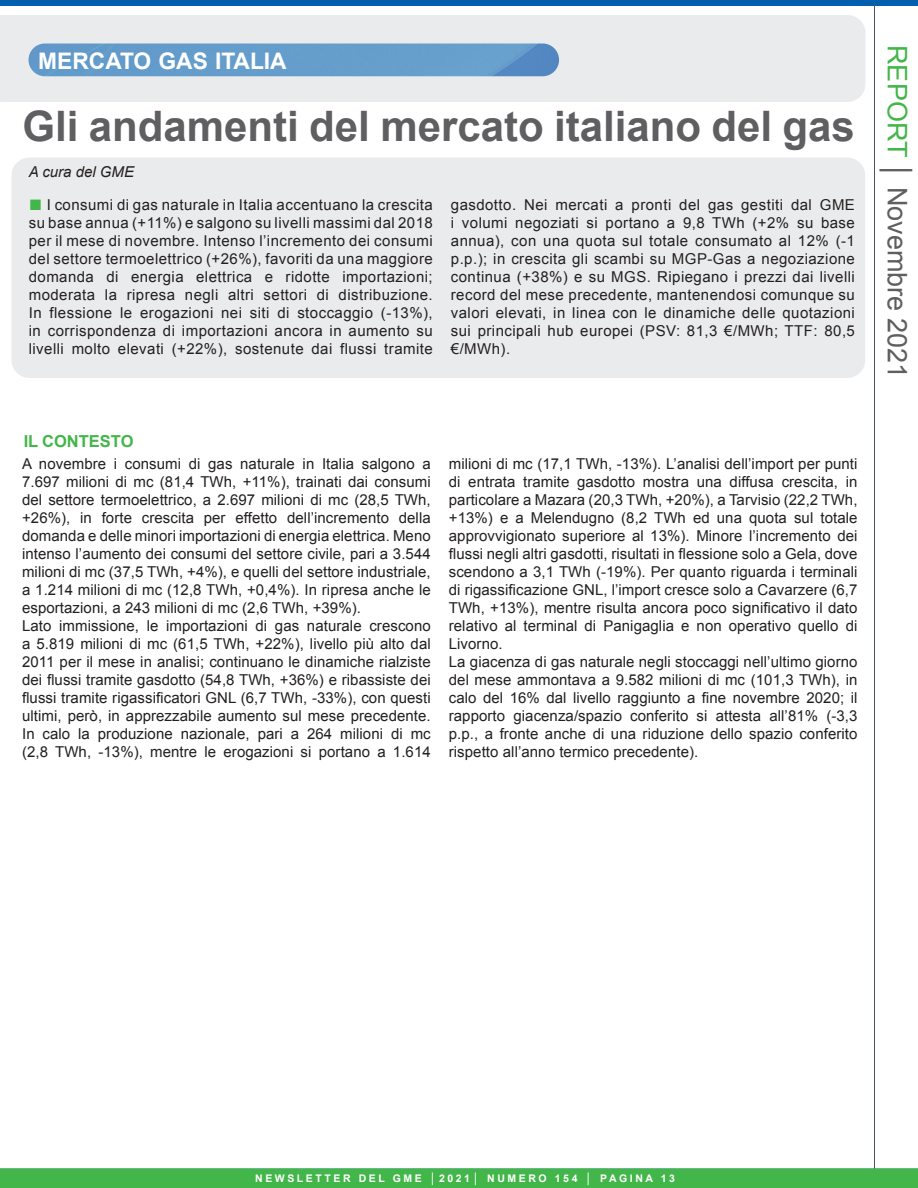
<style>
.page{position:relative;width:918px;height:1188px;background:#fff}
.page>*{position:absolute;margin:0;border:0;box-sizing:border-box;transform-origin:0 0}
.titolo_arancio_più_p{font:700 42px "Arial";color:#5f5f62}
.titolo_arancio_più_p-2{font:27px "Arial";color:#5f5f62}
.t1{font:22.8px "Arial Bold MT SC800";color:#fff}
.didascalia{font:700 16.5px "Arial";color:#42b649}
.t2{font:15px/18px "Arial";letter-spacing:.005em;color:#231f20;text-align:justify}
.t3{font:italic 15px "Arial";color:#231f20}
.t4{font:10.5px "Arial Bold MT SC800";letter-spacing:.245em;color:#fff}
.s1{font-family:"Arial Bold MT SC800";font-size:22.5px;color:#42b649}
.s2{color:#42b649}
</style>
<div class="page">
<div style="left:0;top:15px;width:865px;height:87px;background:#eaebec"></div>
<img style="left:28px;top:44px;width:531px;height:32px;border-radius:16px">
<div style="left:0;top:0;width:918px;height:6px;background:#015fae"></div>
<hr style="left:874px;top:3px;width:1px;height:1185px;background:#49565e">
<div style="left:0;top:1168px;width:918px;height:20px;background:#42b649"></div>
<div style="left:11px;top:158px;width:854px;height:220px;background:#eaebec;border-radius:18px"></div>
<p class="t1" style="left:38px;top:46px;width:84px">MERCATO</p>
<p class="t1" style="left:158px;top:46px;width:118px">GASITALIA</p>
<p class="titolo_arancio_più_p" style="left:22px;top:99px;width:834px">Gli andamenti del mercato italiano del gas</p>
<p class="t3" style="left:29px;top:162px;width:107px">A cura del GME</p>
<p class="t2" style="left:29px;top:196px;width:406px"><span class="s1">■</span> I consumi di gas naturale in Italia accentuano la crescita su base annua (+11%) e salgono su livelli massimi dal 2018 per il mese di novembre. Intenso l’incremento dei consumi del settore termoelettrico (+26%), favoriti da una maggiore domanda di energia elettrica e ridotte importazioni; moderata la ripresa negli altri settori di distribuzione.<br>In flessione le erogazioni nei siti di stoccaggio (-13%), in corrispondenza di importazioni ancora in aumento su livelli molto elevati (+22%), sostenute dai flussi tramite</p>
<p class="t2" style="left:451px;top:196px;width:406px">gasdotto. Nei mercati a pronti del gas gestiti dal GME i volumi negoziati si portano a 9,8 TWh (+2% su base annua), con una quota sul totale consumato al 12% (-1 p.p.); in crescita gli scambi su MGP-Gas a negoziazione continua (+38%) e su MGS. Ripiegano i prezzi dai livelli record del mese precedente, mantenendosi comunque su valori elevati, in linea con le dinamiche delle quotazioni sui principali hub europei (PSV: 81,3 €/MWh; TTF: 80,5 €/MWh).</p>
<p class="titolo_arancio_più_p-2" style="left:915px;top:45px;width:335px;rotate:90deg"><span class="s2">REPORT</span> │ Novembre 2021</p>
<p class="didascalia" style="left:24px;top:430px;width:111px">IL CONTESTO</p>
<p class="t2" style="left:22px;top:455px;width:410px">A novembre i consumi di gas naturale in Italia salgono a 7.697 milioni di mc (81,4 TWh, +11%), trainati dai consumi del settore termoelettrico, a 2.697 milioni di mc (28,5 TWh, +26%), in forte crescita per effetto dell’incremento della domanda e delle minori importazioni di energia elettrica. Meno intenso l’aumento dei consumi del settore civile, pari a 3.544 milioni di mc (37,5 TWh, +4%), e quelli del settore industriale, a 1.214 milioni di mc (12,8 TWh, +0,4%). In ripresa anche le esportazioni, a 243 milioni di mc (2,6 TWh, +39%).</p>
<p class="t2" style="left:22px;top:617px;width:410px">Lato immissione, le importazioni di gas naturale crescono a 5.819 milioni di mc (61,5 TWh, +22%), livello più alto dal 2011 per il mese in analisi; continuano le dinamiche rialziste dei flussi tramite gasdotto (54,8 TWh, +36%) e ribassiste dei flussi tramite rigassificatori GNL (6,7 TWh, -33%), con questi ultimi, però, in apprezzabile aumento sul mese precedente.<br>In calo la produzione nazionale, pari a 264 milioni di mc (2,8 TWh, -13%), mentre le erogazioni si portano a 1.614</p>
<p class="t2" style="left:449px;top:455px;width:410px">milioni di mc (17,1 TWh, -13%). L’analisi dell’import per punti di entrata tramite gasdotto mostra una diffusa crescita, in particolare a Mazara (20,3 TWh, +20%), a Tarvisio (22,2 TWh, +13%) e a Melendugno (8,2 TWh ed una quota sul totale approvvigionato superiore al 13%). Minore l’incremento dei flussi negli altri gasdotti, risultati in flessione solo a Gela, dove scendono a 3,1 TWh (-19%). Per quanto riguarda i terminali di rigassificazione GNL, l’import cresce solo a Cavarzere (6,7<br>TWh, +13%), mentre risulta ancora poco significativo il dato relativo al terminal di Panigaglia e non operativo quello di Livorno.</p>
<p class="t2" style="left:449px;top:653px;width:410px">La giacenza di gas naturale negli stoccaggi nell’ultimo giorno del mese ammontava a 9.582 milioni di mc (101,3 TWh), in calo del 16% dal livello raggiunto a fine novembre 2020; il rapporto giacenza/spazio conferito si attesta all’81% (-3,3 p.p., a fronte anche di una riduzione dello spazio conferito rispetto all’anno termico precedente).</p>
<p class="t4" style="left:255px;top:1171px;width:421px">NEWSL ETTER DEL GM E │2021│ NUM ERO 154 │ PAGINA 13</p>
<p class="t4" style="left:213px;top:1173px;width:505px">NEWSL ETTER DEL GM E │ FEBB RAIO 2010 │ NUM ERO 25 │ PAGINA 13</p>
</div>
